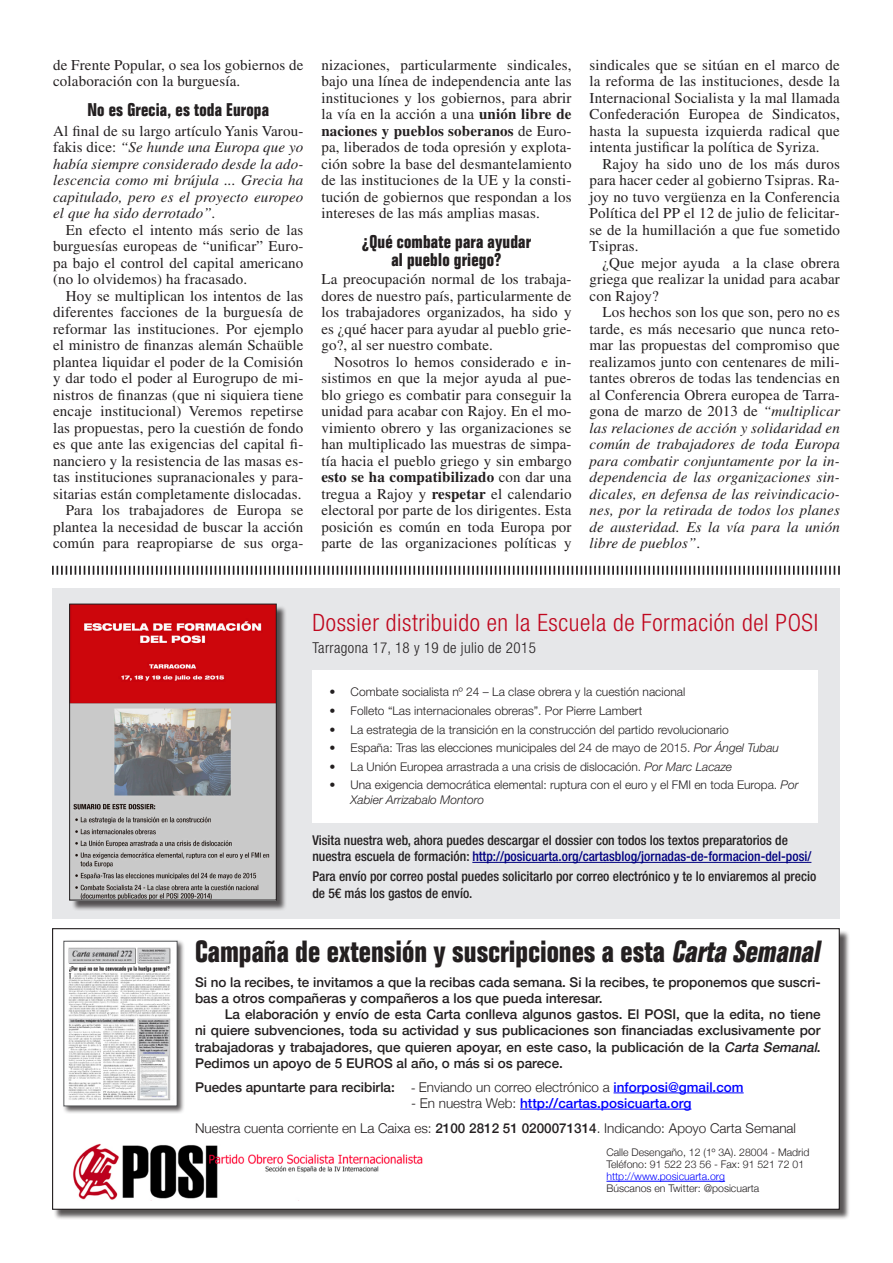
<style>
.page{position:relative;width:893px;height:1263px;background:#fff}
.page>*{position:absolute;margin:0;border:0;box-sizing:border-box;transform-origin:0 0}
.t1{font:700 condensed 30px "Folio Std";color:#231f20}
.Título_1{font:300 condensed 24px "Helvetica Neue LT Std";letter-spacing:.025em;color:#c0081f}
.t2{font:700 condensed 18px "Folio Std";letter-spacing:.01em;color:#231f20}
.t3{font:15px/16.5px "Times LT Std";letter-spacing:.01em;color:#231f20;text-align:justify}
.t4{font:italic 15px/16.5px "Times LT Std";letter-spacing:.01em;color:#231f20;text-align:justify}
.Título_1-2{font:300 condensed 15px "Helvetica Neue LT Std";letter-spacing:.025em;color:#231f20}
.texto_de_cuerpo_1{font:500 13.5px/16.2px "Helvetica Neue";color:#231f20}
.t5{font:500 condensed 13.5px/16.2px "Helvetica Neue LT Std";color:#231f20}
.texto_de_cuerpo_1-2{font:300 13.5px "Helvetica Neue";color:#231f20}
.t6{font:500 13.5px "Helvetica Neue";color:#0002ff}
.t7{font:300 12px/14.4px "Helvetica Neue LT Std";color:#231f20}
.t8{font:300 10.5px "Helvetica Neue";color:#231f20}
.t9{font:300 10.5px "Helvetica Neue";color:#0002ff}
.s1{font-style:normal}
.s2{font-weight:700}
.s3{font-style:italic}
.s4{color:#000080}
.s5{font-family:"Times LT Std";font-weight:400}
.s6{font-weight:300}
.s7{color:#0002ff}
.s8{font-weight:300;color:#231f20}
.s9{font-weight:500}
</style>
<div class="page">
<div style="left:53px;top:929px;width:797px;height:291px;background:#231f20;opacity:.75"></div>
<div style="left:53px;top:929px;width:786px;height:280px;background:#fff"></div>
<div style="left:62px;top:939px;width:123px;height:175px;background:#231f20;opacity:.75"></div>
<div style="left:64px;top:941px;width:113px;height:165px;background:#fff"></div>
<img style="left:68px;top:947px;width:103px;height:153px">
<hr style="left:606px;top:1181px;width:119px;height:1px;background:#0002ff">
<hr style="left:613px;top:1092px;width:131px;height:1px;background:#0002ff">
<hr style="left:520px;top:1109px;width:171px;height:1px;background:#0002ff">
<img style="left:73px;top:1144px;width:350px;height:56px">
<svg style="left:52px;top:566px;width:788px;height:9px"></svg>
<div style="left:52px;top:588px;width:788px;height:330px;background:#e6e7e9"></div>
<div style="left:71px;top:605px;width:216px;height:306px;background:#231f20;opacity:.75"></div>
<img style="left:71px;top:606px;width:203px;height:292px">
<div style="left:69px;top:604px;width:207px;height:296px;border:1px solid #231f20"></div>
<div style="left:312px;top:671px;width:506px;height:152px;background:#fff"></div>
<hr style="left:472px;top:862px;width:339px;height:1px;background:#000080">
<p class="t3" style="left:53px;top:56px;width:252px">de Frente Popular, o sea los gobiernos de colaboración con la burguesía.</p>
<p class="t2" style="left:87px;top:99px;width:183px">No es Grecia, es toda Europa</p>
<p class="t4" style="left:53px;top:122px;width:252px"><span class="s1">Al final de su largo artículo Yanis Varou&shy;fakis dice:</span> “Se hunde una Europa que yo había siempre considerado desde la ado&shy;lescencia como mi brújula ... Grecia ha capitulado, pero es el proyecto europeo el que ha sido derrotado”.</p>
<p class="t3" style="left:53px;top:221px;width:252px;text-indent:13px">En efecto el intento más serio de las burguesías europeas de “unificar” Euro&shy;pa bajo el control del capital americano (no lo olvidemos) ha fracasado.</p>
<p class="t3" style="left:53px;top:287px;width:252px;text-indent:13px">Hoy se multiplican los intentos de las diferentes facciones de la burguesía de reformar las instituciones. Por ejemplo el ministro de finanzas alemán Schaüble plantea liquidar el poder de la Comisión y dar todo el poder al Eurogrupo de mi&shy;nistros de finanzas (que ni siquiera tiene encaje institucional) Veremos repetirse las propuestas, pero la cuestión de fondo es que ante las exigencias del capital fi&shy;nanciero y la resistencia de las masas es&shy;tas instituciones supranacionales y para&shy;sitarias están completamente dislocadas.</p>
<p class="t3" style="left:53px;top:502px;width:252px;text-indent:13px">Para los trabajadores de Europa se plantea la necesidad de buscar la acción común para reapropiarse de sus orga-</p>
<p class="t3" style="left:321px;top:56px;width:252px">nizaciones, particularmente sindicales, bajo una línea de independencia ante las instituciones y los gobiernos, para abrir la vía en la acción a una <span class="s2">unión libre de naciones y pueblos soberanos</span> de Euro&shy;pa, liberados de toda opresión y explota&shy;ción sobre la base del desmantelamiento de las instituciones de la UE y la consti&shy;tución de gobiernos que respondan a los intereses de las más amplias masas.</p>
<p class="t2" style="left:362px;top:231px;width:171px">¿Qué combate para ayudar</p>
<p class="t2" style="left:391px;top:249px;width:112px">al pueblo griego?</p>
<p class="t3" style="left:321px;top:271px;width:252px">La preocupación normal de los trabaja&shy;dores de nuestro país, particularmente de los trabajadores organizados, ha sido y es ¿qué hacer para ayudar al pueblo grie&shy;go?, al ser nuestro combate.</p>
<p class="t3" style="left:321px;top:353px;width:252px;text-indent:13px">Nosotros lo hemos considerado e in&shy;sistimos en que la mejor ayuda al pue&shy;blo griego es combatir para conseguir la unidad para acabar con Rajoy. En el mo&shy;vimiento obrero y las organizaciones se han multiplicado las muestras de simpa&shy;tía hacia el pueblo griego y sin embargo <span class="s2">esto se ha compatibilizado</span> con dar una tregua a Rajoy y <span class="s2">respetar</span> el calendario electoral por parte de los dirigentes. Esta posición es común en toda Europa por parte de las organizaciones políticas y</p>
<p class="t3" style="left:590px;top:56px;width:252px">sindicales que se sitúan en el marco de la reforma de las instituciones, desde la Internacional Socialista y la mal llamada Confederación Europea de Sindicatos, hasta la supuesta izquierda radical que intenta justificar la política de Syriza.</p>
<p class="t3" style="left:590px;top:155px;width:252px;text-indent:13px">Rajoy ha sido uno de los más duros para hacer ceder al gobierno Tsipras. Ra&shy;joy no tuvo vergüenza en la Conferencia Política del PP el 12 de julio de felicitar&shy;se de la humillación a que fue sometido Tsipras.</p>
<p class="t3" style="left:590px;top:254px;width:252px;text-indent:13px">¿Que mejor ayuda a la clase obrera griega que realizar la unidad para acabar con Rajoy?</p>
<p class="t4" style="left:590px;top:304px;width:252px;text-indent:13px"><span class="s1">Los hechos son los que son, pero no es tarde, es más necesario que nunca reto&shy;mar las propuestas del compromiso que realizamos junto con centenares de mili&shy;tantes obreros de todas las tendencias en al Conferencia Obrera europea de Tarra&shy;gona de marzo de 2013 de</span> “multiplicar las relaciones de acción y solidaridad en común de trabajadores de toda Europa para combatir conjuntamente por la in&shy;dependencia de las organizaciones sin&shy;dicales, en defensa de las reivindicacio&shy;nes, por la retirada de todos los planes de austeridad. Es la vía para la unión libre de pueblos”<span class="s1">.</span></p>
<p class="Título_1" style="left:312px;top:609px;width:507px">Dossier distribuido en la Escuela de Formación del POSI</p>
<p class="Título_1-2" style="left:312px;top:639px;width:225px">Tarragona 17, 18 y 19 de julio de 2015</p>
<p class="t7" style="left:329px;top:684px;width:357px">• Combate socialista nº 24 – La clase obrera y la cuestión nacional</p>
<p class="t7" style="left:329px;top:703px;width:314px">• Folleto “Las internacionales obreras”. Por Pierre Lambert</p>
<p class="t7" style="left:329px;top:722px;width:401px">• La estrategia de la transición en la construcción del partido revolucionario</p>
<p class="t7" style="left:329px;top:740px;width:451px">• España: Tras las elecciones municipales del 24 de mayo de 2015. <span class="s3">Por Ángel Tubau</span></p>
<p class="t7" style="left:329px;top:759px;width:404px">• La Unión Europea arrastrada a una crisis de dislocación. <span class="s3">Por Marc Lacaze</span></p>
<p class="t7" style="left:351px;top:778px;width:449px;text-indent:-21px">• Una exigencia democrática elemental: ruptura con el euro y el FMI en toda Europa. <span class="s3">Por<br>Xabier Arrizabalo Montoro</span></p>
<p class="t5" style="left:312px;top:832px;width:501px">Visita nuestra web, ahora puedes descargar el dossier con todos los textos preparatorios de nuestra escuela de formación: <span class="s4">http://posicuarta.org/cartasblog/jornadas-de-formacion-del-posi/</span></p>
<p class="t5" style="left:312px;top:868px;width:505px">Para envío por correo postal puedes solicitarlo por correo electrónico y te lo enviaremos al precio de 5€ más los gastos de envío.</p>
<p class="t1" style="left:195px;top:935px;width:632px">Campaña de extensión y suscripciones a esta <span class="s3">Carta Semanal</span></p>
<p class="texto_de_cuerpo_1" style="left:195px;top:973px;width:627px">Si no la recibes, te invitamos a que la recibas cada semana. Si la recibes, te proponemos que suscri&shy;bas a otros compañeras y compañeros a los que pueda interesar.</p>
<p class="texto_de_cuerpo_1" style="left:195px;top:1005px;width:627px;text-align:justify;text-indent:30px">La elaboración y envío de esta Carta conlleva algunos gastos. El POSI, que la edita, no tiene ni quiere subvenciones, toda su actividad y sus publicaciones son financiadas exclusivamente por trabajadoras y trabajadores, que quieren apoyar, en este caso, la publicación de la <span class="s3">Carta Semanal</span>.<br>Pedimos un apoyo de 5 EUROS al año, o más si os parece.</p>
<p class="texto_de_cuerpo_1" style="left:195px;top:1078px;width:550px">Puedes apuntarte para recibirla: <span class="s5">-</span> <span class="s6">Enviando un correo electrónico a</span> <span class="s7">inforposi@gmail.com</span></p>
<p class="t6" style="left:411px;top:1092px;width:282px"><span class="s8">- En nuestra Web:</span> http://cartas.posicuarta.org</p>
<p class="texto_de_cuerpo_1-2" style="left:195px;top:1117px;width:603px">Nuestra cuenta corriente en La Caixa es: <span class="s9">2100 2812 51 0200071314</span>. Indicando: Apoyo Carta Semanal</p>
<p class="t8" style="left:606px;top:1144px;width:204px">Calle Desengaño, 12 (1º 3A). 28004 - Madrid</p>
<p class="t8" style="left:606px;top:1156px;width:199px">Teléfono: 91 522 23 56 - Fax: 91 521 72 01</p>
<p class="t9" style="left:606px;top:1168px;width:120px">http://www.posicuarta.org</p>
<p class="t8" style="left:606px;top:1180px;width:154px">Búscanos en Twitter: @posicuarta</p>
</div>
